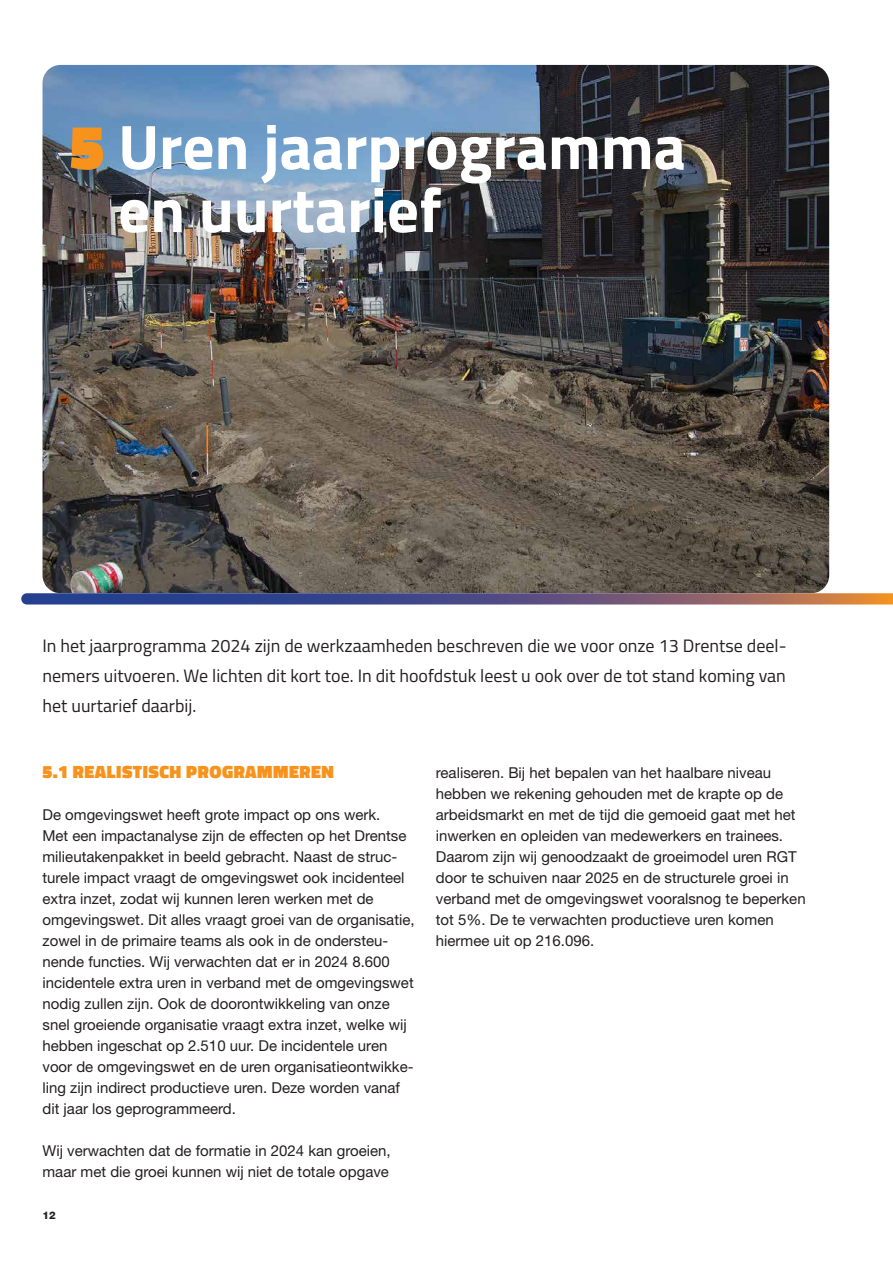
<style>
.page{position:relative;width:893px;height:1263px;background:#fff}
.page>*{position:absolute;margin:0;border:0;box-sizing:border-box;transform-origin:0 0}
.t1{font:700 63px/63px "Titillium Web";color:#fff}
.t2{font:18px/30px "Titillium Web";color:#231f20}
.t3{font:900 18px "Titillium Web";letter-spacing:.03em;color:#f7931d}
.t4{font:15px/21px "Helvetica Neue LT Std";color:#231f20}
.t5{font:800 10.5px "Helvetica Neue LT Std";color:#231f20}
.s1{font-weight:900;color:#f7931d}
</style>
<div class="page">
<img style="left:43px;top:65px;width:786px;height:528px">
<svg style="left:21px;top:593px;width:872px;height:11px;background:#61567c"></svg>
<h1 class="t1" style="left:118px;top:112px;width:569px;text-indent:-49px"><span class="s1">5</span> Uren jaarprogramma en uurtarief</h1>
<p class="t2" style="left:43px;top:630px;width:745px">In het jaarprogramma 2024 zijn de werkzaamheden beschreven die we voor onze 13 Drentse deel-- nemers uitvoeren. We lichten dit kort toe. In dit hoofdstuk leest u ook over de tot stand koming van het uurtarief daarbij.</p>
<p class="t3" style="left:43px;top:759px;width:293px">5.1 REALISTISCH PROGRAMMEREN</p>
<p class="t4" style="left:43px;top:804px;width:374px">De omgevingswet heeft grote impact op ons werk.<br>Met een impactanalyse zijn de effecten op het Drentse milieutakenpakket in beeld gebracht. Naast de struc&shy;turele impact vraagt de omgevingswet ook incidenteel extra inzet, zodat wij kunnen leren werken met de omgevingswet. Dit alles vraagt groei van de organisatie, zowel in de primaire teams als ook in de ondersteu&shy;nende functies. Wij verwachten dat er in 2024 8.600 incidentele extra uren in verband met de omgevingswet nodig zullen zijn. Ook de doorontwikkeling van onze snel groeiende organisatie vraagt extra inzet, welke wij hebben ingeschat op 2.510 uur. De incidentele uren voor de omgevingswet en de uren organisatieontwikke&shy;ling zijn indirect productieve uren. Deze worden vanaf dit jaar los geprogrammeerd.</p>
<p class="t4" style="left:43px;top:1140px;width:350px">Wij verwachten dat de formatie in 2024 kan groeien, maar met die groei kunnen wij niet de totale opgave</p>
<p class="t5" style="left:43px;top:1209px;width:15px">12</p>
<p class="t4" style="left:436px;top:762px;width:371px">realiseren. Bij het bepalen van het haalbare niveau hebben we rekening gehouden met de krapte op de arbeidsmarkt en met de tijd die gemoeid gaat met het inwerken en opleiden van medewerkers en trainees.<br>Daarom zijn wij genoodzaakt de groeimodel uren RGT door te schuiven naar 2025 en de structurele groei in verband met de omgevingswet vooralsnog te beperken tot 5%. De te verwachten productieve uren komen hiermee uit op 216.096.</p>
</div>
